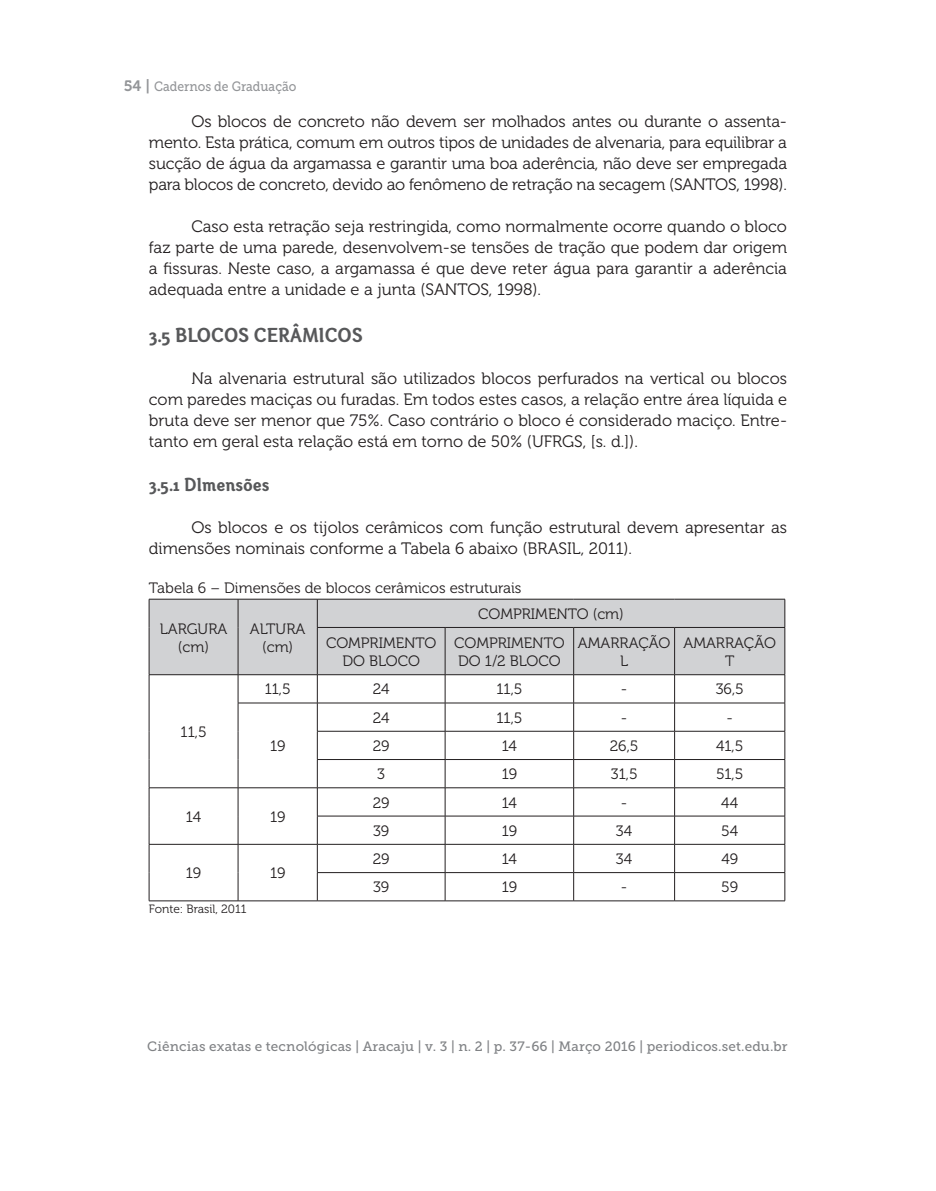
<style>
.page{position:relative;width:936px;height:1191px;background:#fff}
.page>*{position:absolute;margin:0;border:0;box-sizing:border-box;transform-origin:0 0}
.t1{font:21px "Otari Bold Limited";color:#57585a}
.t2{font:19.5px "Otari Bold Limited";color:#57585a}
.t3{font:16.5px/21px "Museo 300";color:#231f20;text-align:justify}
.t4{font:15px/18px "Museo 300";color:#231f20;text-align:center}
.t5{font:13.5px "Museo Slab 500";letter-spacing:.01em;color:#808285}
.t6{font:13.5px "Museo Slab 500";color:#939598;scale:.9 1}
.t7{font:12px "Museo 300";color:#231f20}
.s1{font-family:"Museo 700";font-size:15px}
</style>
<div class="page">
<div style="left:150px;top:600px;width:634px;height:74px;background:#d1d2d4"></div>
<hr style="left:149px;top:599px;width:89px;height:1px;background:#231f20">
<svg style="left:149px;top:599px;width:1px;height:28px"></svg>
<hr style="left:238px;top:599px;width:79px;height:1px;background:#231f20">
<svg style="left:238px;top:599px;width:1px;height:28px"></svg>
<hr style="left:149px;top:627px;width:1px;height:47px;background:#231f20">
<hr style="left:238px;top:627px;width:1px;height:47px;background:#231f20">
<hr style="left:317px;top:599px;width:128px;height:1px;background:#231f20">
<svg style="left:317px;top:599px;width:1px;height:28px"></svg>
<hr style="left:445px;top:599px;width:128px;height:1px;background:#231f20">
<hr style="left:573px;top:599px;width:101px;height:1px;background:#231f20">
<hr style="left:674px;top:599px;width:111px;height:1px;background:#231f20">
<svg style="left:784px;top:599px;width:1px;height:28px"></svg>
<hr style="left:317px;top:627px;width:128px;height:1px;background:#231f20">
<hr style="left:317px;top:627px;width:1px;height:47px;background:#231f20">
<hr style="left:445px;top:627px;width:128px;height:1px;background:#231f20">
<hr style="left:445px;top:627px;width:1px;height:47px;background:#231f20">
<hr style="left:573px;top:627px;width:101px;height:1px;background:#231f20">
<hr style="left:573px;top:627px;width:1px;height:47px;background:#231f20">
<hr style="left:674px;top:627px;width:111px;height:1px;background:#231f20">
<hr style="left:674px;top:627px;width:1px;height:47px;background:#231f20">
<hr style="left:784px;top:627px;width:1px;height:47px;background:#231f20">
<hr style="left:149px;top:674px;width:89px;height:1px;background:#231f20">
<hr style="left:238px;top:674px;width:79px;height:1px;background:#231f20">
<hr style="left:317px;top:674px;width:128px;height:1px;background:#231f20">
<hr style="left:445px;top:674px;width:128px;height:1px;background:#231f20">
<hr style="left:573px;top:674px;width:101px;height:1px;background:#231f20">
<hr style="left:674px;top:674px;width:111px;height:1px;background:#231f20">
<hr style="left:238px;top:702px;width:79px;height:1px;background:#231f20">
<hr style="left:317px;top:702px;width:128px;height:1px;background:#231f20">
<hr style="left:445px;top:702px;width:128px;height:1px;background:#231f20">
<hr style="left:573px;top:702px;width:101px;height:1px;background:#231f20">
<hr style="left:674px;top:702px;width:111px;height:1px;background:#231f20">
<hr style="left:317px;top:731px;width:128px;height:1px;background:#231f20">
<hr style="left:445px;top:731px;width:128px;height:1px;background:#231f20">
<hr style="left:573px;top:731px;width:101px;height:1px;background:#231f20">
<hr style="left:674px;top:731px;width:111px;height:1px;background:#231f20">
<hr style="left:317px;top:759px;width:128px;height:1px;background:#231f20">
<hr style="left:445px;top:759px;width:128px;height:1px;background:#231f20">
<hr style="left:573px;top:759px;width:101px;height:1px;background:#231f20">
<hr style="left:674px;top:759px;width:111px;height:1px;background:#231f20">
<hr style="left:149px;top:787px;width:89px;height:1px;background:#231f20">
<hr style="left:238px;top:787px;width:79px;height:1px;background:#231f20">
<hr style="left:317px;top:787px;width:128px;height:1px;background:#231f20">
<hr style="left:445px;top:787px;width:128px;height:1px;background:#231f20">
<hr style="left:573px;top:787px;width:101px;height:1px;background:#231f20">
<hr style="left:674px;top:787px;width:111px;height:1px;background:#231f20">
<hr style="left:317px;top:816px;width:128px;height:1px;background:#231f20">
<hr style="left:445px;top:816px;width:128px;height:1px;background:#231f20">
<hr style="left:573px;top:816px;width:101px;height:1px;background:#231f20">
<hr style="left:674px;top:816px;width:111px;height:1px;background:#231f20">
<hr style="left:149px;top:844px;width:89px;height:1px;background:#231f20">
<hr style="left:238px;top:844px;width:79px;height:1px;background:#231f20">
<svg style="left:149px;top:675px;width:1px;height:225px"></svg>
<svg style="left:238px;top:675px;width:1px;height:225px"></svg>
<hr style="left:149px;top:900px;width:89px;height:1px;background:#231f20">
<hr style="left:238px;top:900px;width:79px;height:1px;background:#231f20">
<hr style="left:317px;top:844px;width:128px;height:1px;background:#231f20">
<hr style="left:445px;top:844px;width:128px;height:1px;background:#231f20">
<hr style="left:573px;top:844px;width:101px;height:1px;background:#231f20">
<hr style="left:674px;top:844px;width:111px;height:1px;background:#231f20">
<hr style="left:317px;top:872px;width:128px;height:1px;background:#231f20">
<svg style="left:317px;top:675px;width:1px;height:225px"></svg>
<hr style="left:445px;top:872px;width:128px;height:1px;background:#231f20">
<svg style="left:445px;top:675px;width:1px;height:225px"></svg>
<hr style="left:573px;top:872px;width:101px;height:1px;background:#231f20">
<svg style="left:573px;top:675px;width:1px;height:225px"></svg>
<hr style="left:674px;top:872px;width:111px;height:1px;background:#231f20">
<svg style="left:674px;top:675px;width:1px;height:225px"></svg>
<svg style="left:784px;top:675px;width:1px;height:225px"></svg>
<hr style="left:317px;top:900px;width:128px;height:1px;background:#231f20">
<hr style="left:445px;top:900px;width:128px;height:1px;background:#231f20">
<hr style="left:573px;top:900px;width:101px;height:1px;background:#231f20">
<hr style="left:674px;top:900px;width:111px;height:1px;background:#231f20">
<p class="t6" style="left:124px;top:79px;width:193px"><span class="s1">54 |</span> Cadernos de Graduação</p>
<p class="t3" style="left:149px;top:111px;width:639px;text-indent:43px">Os blocos de concreto não devem ser molhados antes ou durante o assenta&shy;mento. Esta prática, comum em outros tipos de unidades de alvenaria, para equilibrar a sucção de água da argamassa e garantir uma boa aderência, não deve ser empregada para blocos de concreto, devido ao fenômeno de retração na secagem (SANTOS, 1998).</p>
<p class="t3" style="left:149px;top:216px;width:639px;text-indent:43px">Caso esta retração seja restringida, como normalmente ocorre quando o bloco faz parte de uma parede, desenvolvem-se tensões de tração que podem dar origem a fissuras. Neste caso, a argamassa é que deve reter água para garantir a aderência adequada entre a unidade e a junta (SANTOS, 1998).</p>
<p class="t1" style="left:149px;top:321px;width:202px">3.5 BLOCOS CERÂMICOS</p>
<p class="t3" style="left:149px;top:368px;width:639px;text-indent:43px">Na alvenaria estrutural são utilizados blocos perfurados na vertical ou blocos com paredes maciças ou furadas. Em todos estes casos, a relação entre área líquida e bruta deve ser menor que 75%. Caso contrário o bloco é considerado maciço. Entre&shy;tanto em geral esta relação está em torno de 50% (UFRGS, [s. d.]).</p>
<p class="t2" style="left:149px;top:472px;width:122px">3.5.1 DImensões</p>
<p class="t3" style="left:149px;top:517px;width:639px;text-indent:43px">Os blocos e os tijolos cerâmicos com função estrutural devem apresentar as dimensões nominais conforme a Tabela 6 abaixo (BRASIL, 2011).</p>
<p class="t4" style="left:149px;top:579px;width:374px">Tabela 6 – Dimensões de blocos cerâmicos estruturais</p>
<p class="t4" style="left:160px;top:619px;width:69px">LARGURA (cm)</p>
<p class="t4" style="left:250px;top:619px;width:57px">ALTURA (cm)</p>
<p class="t4" style="left:478px;top:605px;width:147px">COMPRIMENTO (cm)</p>
<p class="t4" style="left:326px;top:634px;width:112px">COMPRIMENTO<br>DO BLOCO</p>
<p class="t4" style="left:454px;top:634px;width:112px;text-align:left">COMPRIMENTO<br>DO 1/2 BLOCO</p>
<p class="t4" style="left:578px;top:634px;width:94px">AMARRAÇÃO<br>L</p>
<p class="t4" style="left:683px;top:634px;width:94px">AMARRAÇÃO<br>T</p>
<p class="t4" style="left:180px;top:723px;width:28px">11,5</p>
<p class="t4" style="left:265px;top:680px;width:28px">11,5</p>
<p class="t4" style="left:373px;top:680px;width:18px">24</p>
<p class="t4" style="left:496px;top:680px;width:28px">11,5</p>
<p class="t4" style="left:621px;top:680px;width:8px">-</p>
<p class="t4" style="left:715px;top:680px;width:30px">36,5</p>
<p class="t4" style="left:270px;top:737px;width:17px">19</p>
<p class="t4" style="left:373px;top:709px;width:18px">24</p>
<p class="t4" style="left:496px;top:709px;width:28px">11,5</p>
<p class="t4" style="left:621px;top:709px;width:8px">-</p>
<p class="t4" style="left:726px;top:709px;width:8px">-</p>
<p class="t4" style="left:373px;top:737px;width:18px">29</p>
<p class="t4" style="left:501px;top:737px;width:17px">14</p>
<p class="t4" style="left:609px;top:737px;width:30px">26,5</p>
<p class="t4" style="left:716px;top:737px;width:29px">41,5</p>
<p class="t4" style="left:377px;top:765px;width:9px">3</p>
<p class="t4" style="left:501px;top:765px;width:17px">19</p>
<p class="t4" style="left:610px;top:765px;width:28px">31,5</p>
<p class="t4" style="left:716px;top:765px;width:29px">51,5</p>
<p class="t4" style="left:186px;top:808px;width:17px">14</p>
<p class="t4" style="left:270px;top:808px;width:17px">19</p>
<p class="t4" style="left:186px;top:864px;width:17px">19</p>
<p class="t4" style="left:270px;top:864px;width:17px">19</p>
<p class="t7" style="left:149px;top:902px;width:99px">Fonte: Brasil, 2011</p>
<p class="t4" style="left:373px;top:793px;width:18px">29</p>
<p class="t4" style="left:501px;top:793px;width:17px">14</p>
<p class="t4" style="left:621px;top:793px;width:8px">-</p>
<p class="t4" style="left:721px;top:793px;width:19px">44</p>
<p class="t4" style="left:373px;top:822px;width:18px">39</p>
<p class="t4" style="left:501px;top:822px;width:17px">19</p>
<p class="t4" style="left:616px;top:822px;width:18px">34</p>
<p class="t4" style="left:721px;top:822px;width:18px">54</p>
<p class="t4" style="left:373px;top:850px;width:18px">29</p>
<p class="t4" style="left:501px;top:850px;width:17px">14</p>
<p class="t4" style="left:616px;top:850px;width:18px">34</p>
<p class="t4" style="left:721px;top:850px;width:18px">49</p>
<p class="t4" style="left:373px;top:878px;width:18px">39</p>
<p class="t4" style="left:501px;top:878px;width:17px">19</p>
<p class="t4" style="left:621px;top:878px;width:8px">-</p>
<p class="t4" style="left:721px;top:878px;width:18px">59</p>
<p class="t5" style="left:147px;top:1039px;width:642px">Ciências exatas e tecnológicas | Aracaju | v. 3 | n. 2 | p. 37-66 | Março 2016 | periodicos.set.edu.br</p>
</div>
